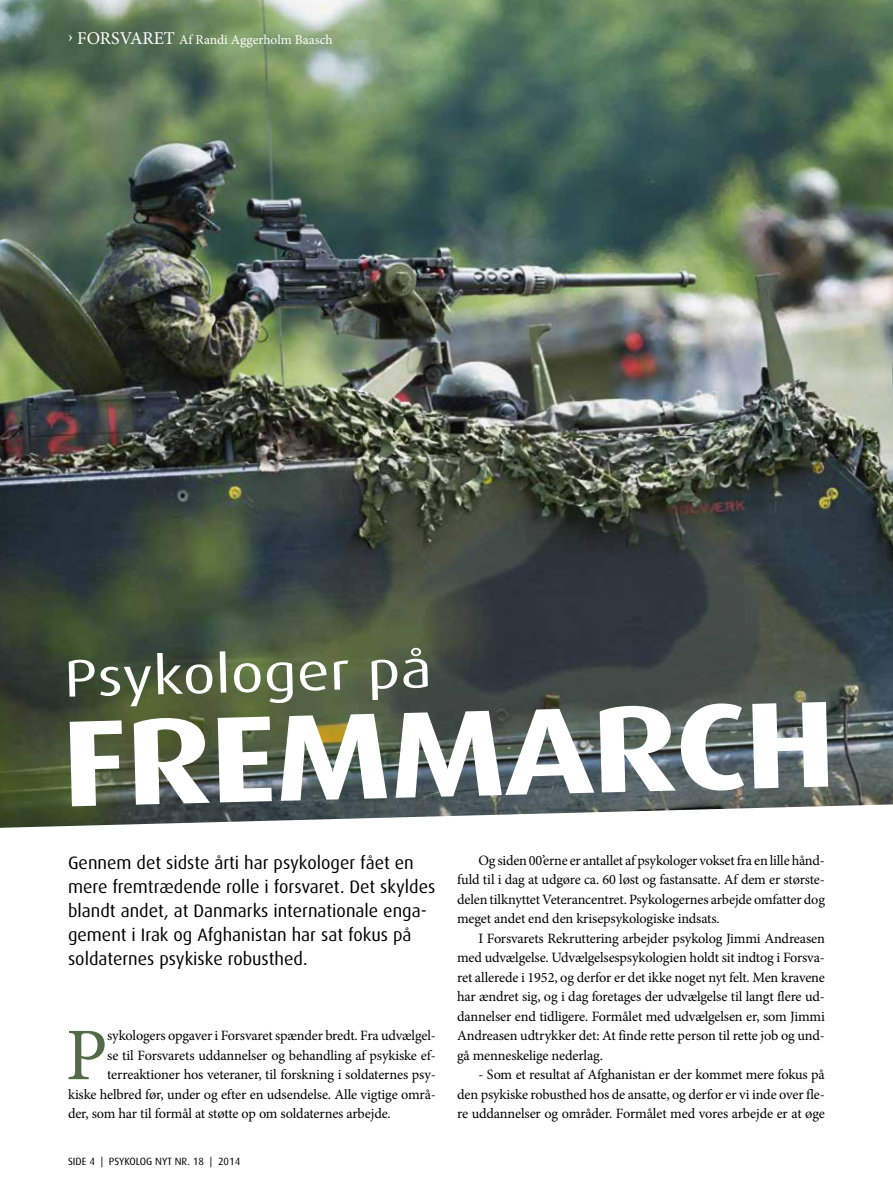
<style>
.page{position:relative;width:893px;height:1200px;background:#fff}
.page>*{position:absolute;margin:0;border:0;box-sizing:border-box;transform-origin:0 0}
.t1{font:700 122.85px "Dax";color:#fff;scale:1.2 1}
.t2{font:74.25px "Minion Pro";color:#546b4a}
.t3{font:52.5px "Dax";color:#fff;scale:1.2 1}
.t4{font:18px/24px "Dax";color:#000}
.t5{font:14.25px/19.5px "Minion Pro";letter-spacing:-.01em;color:#000;text-align:justify}
.t6{font:13.5px "Minion Pro";letter-spacing:-.005em;color:#fff}
.t7{font:10.5px "Dax";color:#000}
.s1{font-size:18px}
</style>
<div class="page">
<img style="left:0;top:0;width:893px;height:827px">
<p class="t6" style="left:68px;top:30px;width:266px"><span class="s1">› FORSVARET</span> Af Randi Aggerholm Baasch</p>
<h3 class="t3" style="left:64px;top:648px;width:308px;rotate:-1deg">Psykologer på</h3>
<h1 class="t1" style="left:59px;top:697px;width:641px;rotate:-2deg">fr emmar ch</h1>
<p class="t4" style="left:68px;top:851px;width:369px">Gennem det sidste årti har psykologer fået en mere fremtrædende rolle i forsvaret. Det skyldes blandt andet, at Danmarks internationale enga&shy;gement i Irak og Afghanistan har sat fokus på soldaternes psykiske robusthed.</p>
<h2 class="t2" style="left:66px;top:1005px;width:43px">P</h2>
<p class="t5" style="left:107px;top:1025px;width:330px">sykologers opgaver i Forsvaret spænder bredt. Fra udvælgel-</p>
<p class="t5" style="left:107px;top:1045px;width:330px">se til Forsvarets uddannelser og behandling af psykiske ef-</p>
<p class="t5" style="left:107px;top:1064px;width:330px">terreaktioner hos veteraner, til forskning i soldaternes psy-</p>
<p class="t5" style="left:68px;top:1084px;width:369px">kiske helbred før, under og efter en udsendelse. Alle vigtige områ-</p>
<p class="t5" style="left:68px;top:1103px;width:324px">der, som har til formål at støtte op om soldaternes arbejde.</p>
<p class="t7" style="left:68px;top:1154px;width:174px">SIDE 4 | PSYKOLOG NYT NR. 18 | 2014</p>
<p class="t5" style="left:457px;top:850px;width:369px;text-indent:21px">Og siden 00’erne er antallet af psykologer vokset fra en lille hånd&shy;fuld til i dag at udgøre ca. 60 løst og fastansatte. Af dem er største&shy;delen tilknyttet Veterancentret. Psykologernes arbejde omfatter dog meget andet end den krisepsykologiske indsats.</p>
<p class="t5" style="left:457px;top:928px;width:369px;text-indent:21px">I Forsvarets Rekruttering arbejder psykolog Jimmi Andreasen med udvælgelse. Udvælgelsespsykologien holdt sit indtog i Forsva&shy;ret allerede i 1952, og derfor er det ikke noget nyt felt. Men kravene har ændret sig, og i dag foretages der udvælgelse til langt flere ud&shy;dannelser end tidligere. Formålet med udvælgelsen er, som Jimmi Andreasen udtrykker det: At finde rette person til rette job og und&shy;gå menneskelige nederlag.</p>
<p class="t5" style="left:457px;top:1064px;width:369px;text-indent:21px">- Som et resultat af Afghanistan er der kommet mere fokus på den psykiske robusthed hos de ansatte, og derfor er vi inde over fle&shy;re uddannelser og områder. Formålet med vores arbejde er at øge</p>
</div>
